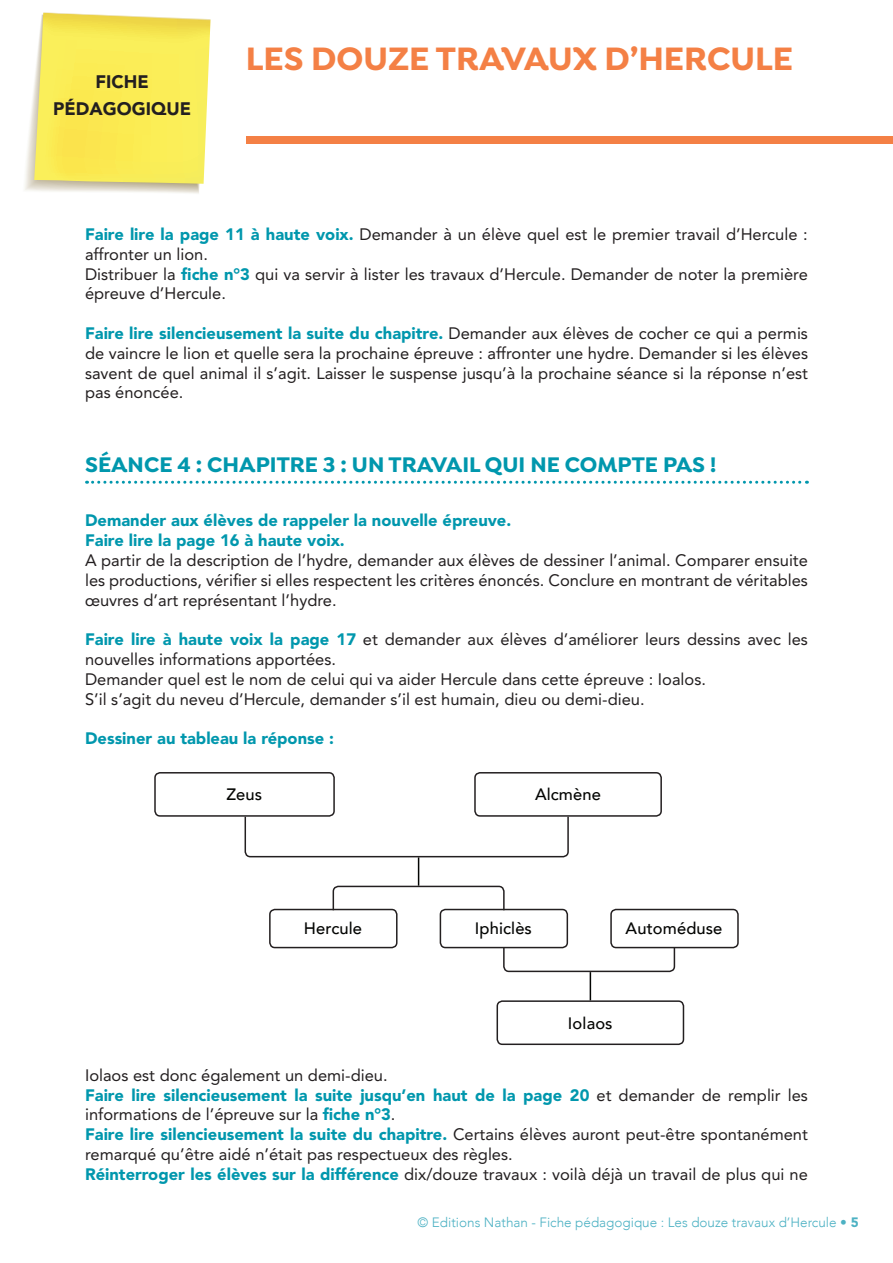
<style>
.page{position:relative;width:893px;height:1263px;background:#fff}
.page>*{position:absolute;margin:0;border:0;box-sizing:border-box;transform-origin:0 0}
.t1{font:700 34.5px "Isidora";color:#f48045}
.t2{font:700 22.5px "Isidora";color:#0097ad}
.t3{font:900 18px/27px "Avenir LT Std";color:#231f20;text-align:center}
.t4{font:16.5px/19.8px "Avenir LT Std";color:#231f20}
.t5{font:900 16.5px/19.8px "Avenir LT Std";color:#0097ad}
.t6{font:500 16.5px "Avenir";letter-spacing:.01em;color:#040503}
.t7{font:300 13.5px "Avenir";color:#4cb1c3}
.s1{font-weight:900;color:#0097ad}
.s2{font-family:"Avenir LT Std";font-weight:900}
</style>
<div class="page">
<div style="left:246px;top:136px;width:647px;height:8px;background:#f48045"></div>
<svg style="left:25px;top:12px;width:186px;height:182px;background:#f7ea6d"></svg>
<svg style="left:87px;top:481px;width:720px;height:3px"></svg>
<div style="left:154px;top:772px;width:181px;height:45px;border:2px solid #231f20;border-radius:5px"></div>
<div style="left:474px;top:772px;width:188px;height:45px;border:2px solid #231f20;border-radius:5px"></div>
<div style="left:497px;top:1000px;width:187px;height:45px;border:2px solid #231f20;border-radius:5px"></div>
<div style="left:440px;top:909px;width:128px;height:39px;border:2px solid #231f20;border-radius:5px"></div>
<div style="left:610px;top:909px;width:129px;height:39px;border:2px solid #231f20;border-radius:5px"></div>
<div style="left:269px;top:909px;width:129px;height:39px;border:2px solid #231f20;border-radius:5px"></div>
<svg style="left:244px;top:815px;width:326px;height:97px"></svg>
<svg style="left:502px;top:946px;width:174px;height:54px"></svg>
<p class="t3" style="left:53px;top:68px;width:140px">FICHE<br>PÉDAGOGIQUE</p>
<h1 class="t1" style="left:246px;top:37px;width:549px">LES DOUZE TRAVAUX D’HERCULE</h1>
<p class="t4" style="left:85px;top:224px;width:724px"><span class="s1">Faire lire la page 11 à haute voix.</span> Demander à un élève quel est le premier travail d’Hercule : affronter un lion.<br>Distribuer la <span class="s1">fiche n°3</span> qui va servir à lister les travaux d’Hercule. Demander de noter la première épreuve d’Hercule.</p>
<p class="t4" style="left:85px;top:323px;width:724px;text-align:justify"><span class="s1">Faire lire silencieusement la suite du chapitre.</span> Demander aux élèves de cocher ce qui a permis de vaincre le lion et quelle sera la prochaine épreuve : affronter une hydre. Demander si les élèves savent de quel animal il s’agit. Laisser le suspense jusqu’à la prochaine séance si la réponse n’est pas énoncée.</p>
<h2 class="t2" style="left:85px;top:451px;width:633px">SÉANCE 4 : CHAPITRE 3 : UN TRAVAIL QUI NE COMPTE PAS !</h2>
<p class="t5" style="left:85px;top:511px;width:428px">Demander aux élèves de rappeler la nouvelle épreuve.<br>Faire lire la page 16 à haute voix.</p>
<p class="t4" style="left:85px;top:550px;width:724px;text-align:justify">A partir de la description de l’hydre, demander aux élèves de dessiner l’animal. Comparer ensuite les productions, vérifier si elles respectent les critères énoncés. Conclure en montrant de véritables œuvres d’art représentant l’hydre.</p>
<p class="t4" style="left:85px;top:630px;width:724px"><span class="s1">Faire lire à haute voix la page 17</span> et demander aux élèves d’améliorer leurs dessins avec les nouvelles informations apportées.<br>Demander quel est le nom de celui qui va aider Hercule dans cette épreuve : Ioalos.<br>S’il s’agit du neveu d’Hercule, demander s’il est humain, dieu ou demi-dieu.</p>
<p class="t5" style="left:85px;top:728px;width:250px">Dessiner au tableau la réponse :</p>
<p class="t6" style="left:226px;top:780px;width:37px">Zeus</p>
<p class="t6" style="left:535px;top:780px;width:67px">Alcmène</p>
<p class="t6" style="left:304px;top:914px;width:60px">Hercule</p>
<p class="t6" style="left:475px;top:914px;width:59px">Iphiclès</p>
<p class="t6" style="left:626px;top:914px;width:98px">Automéduse</p>
<p class="t6" style="left:568px;top:1008px;width:46px">Iolaos</p>
<p class="t4" style="left:85px;top:1065px;width:724px">Iolaos est donc également un demi-dieu.<br><span class="s1">Faire lire silencieusement la suite jusqu’en haut de la page 20</span> et demander de remplir les informations de l’épreuve sur la <span class="s1">fiche n°3</span>.<br><span class="s1">Faire lire silencieusement la suite du chapitre.</span> Certains élèves auront peut-être spontanément remarqué qu’être aidé n’était pas respectueux des règles.<br><span class="s1">Réinterroger les élèves sur la différence</span> dix/douze travaux : voilà déjà un travail de plus qui ne</p>
<p class="t7" style="left:418px;top:1214px;width:443px">© Editions Nathan - Fiche pédagogique : Les douze travaux d’Hercule • <span class="s2">5</span></p>
</div>
